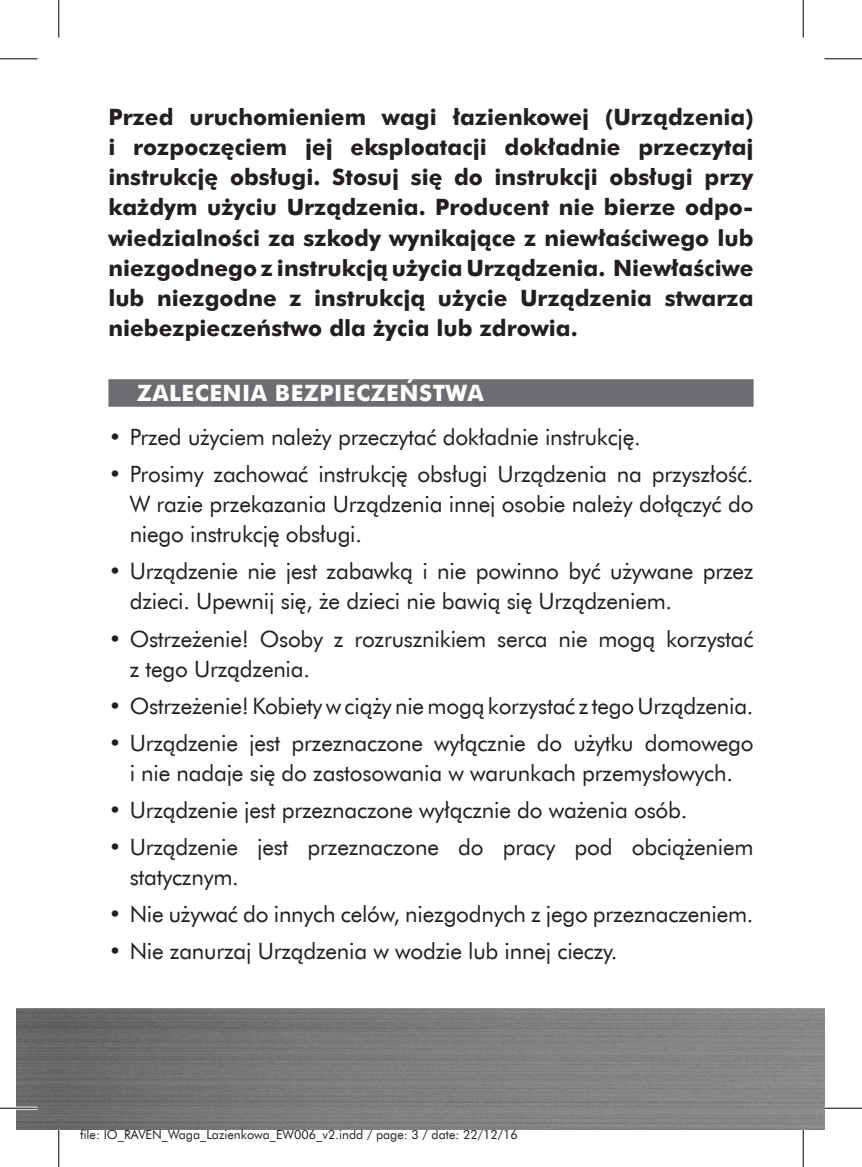
<style>
.page{position:relative;width:862px;height:1167px;background:#fff}
.page>*{position:absolute;margin:0;border:0;box-sizing:border-box;transform-origin:0 0}
.t1{font:22.5px/30px "Futura EU";letter-spacing:-.01em;color:#231f20}
.t2{font:700 22.5px/30px "Futura EU";color:#231f20;text-align:justify}
.t3{font:700 22.5px "Futura EU";letter-spacing:.02em;color:#fff}
.t4{font:12.5px "Futura EU";color:#231f20}
</style>
<div class="page">
<img style="left:59px;top:1008px;width:765px;height:121px">
<img style="left:16px;top:1008px;width:43px;height:121px">
<div style="left:108px;top:379px;width:645px;height:27px;background:#6c6d70"></div>
<hr style="left:0;top:1106px;width:38px;height:3px;background:#fff">
<hr style="left:0;top:58px;width:38px;height:1px;background:#000">
<hr style="left:824px;top:58px;width:38px;height:1px;background:#000">
<hr style="left:0;top:1107px;width:38px;height:1px;background:#000">
<hr style="left:824px;top:1107px;width:38px;height:1px;background:#000">
<hr style="left:58px;top:0;width:1px;height:37px;background:#000">
<hr style="left:58px;top:1129px;width:1px;height:37px;background:#000">
<hr style="left:802px;top:0;width:1px;height:37px;background:#000">
<hr style="left:802px;top:1129px;width:1px;height:37px;background:#000">
<p class="t2" style="left:108px;top:103px;width:646px">Przed uruchomieniem wagi łazienkowej (Urządzenia) i rozpoczęciem jej eksploatacji dokładnie przeczytaj instrukcję obsługi. Stosuj się do instrukcji obsługi przy każdym użyciu Urządzenia. Producent nie bierze odpo&shy;wiedzialności za szkody wynikające z niewłaściwego lub niezgodnego z instrukcją użycia Urządzenia. Niewłaściwe lub niezgodne z instrukcją użycie Urządzenia stwarza niebezpieczeństwo dla życia lub zdrowia.</p>
<p class="t3" style="left:137px;top:379px;width:348px">ZALECENIA BEZPIECZEŃSTWA</p>
<p class="t1" style="left:108px;top:423px;width:534px">• Przed użyciem należy przeczytać dokładnie instrukcję.</p>
<p class="t1" style="left:130px;top:460px;width:625px;text-align:justify;text-indent:-21px">• Prosimy zachować instrukcję obsługi Urządzenia na przyszłość.<br>W razie przekazania Urządzenia innej osobie należy dołączyć do niego instrukcję obsługi.</p>
<p class="t1" style="left:130px;top:557px;width:625px;text-indent:-21px">• Urządzenie nie jest zabawką i nie powinno być używane przez dzieci. Upewnij się, że dzieci nie bawią się Urządzeniem.</p>
<p class="t1" style="left:130px;top:624px;width:625px;text-indent:-21px">• Ostrzeżenie! Osoby z rozrusznikiem serca nie mogą korzystać z tego Urządzenia.</p>
<p class="t1" style="left:108px;top:691px;width:646px">• Ostrzeżenie! Kobiety w ciąży nie mogą korzystać z tego Urządzenia.</p>
<p class="t1" style="left:108px;top:728px;width:646px;text-align:center">• Urządzenie jest przeznaczone wyłącznie do użytku domowego i nie nadaje się do zastosowania w warunkach przemysłowych.</p>
<p class="t1" style="left:108px;top:795px;width:580px">• Urządzenie jest przeznaczone wyłącznie do ważenia osób.</p>
<p class="t1" style="left:130px;top:832px;width:625px;text-indent:-21px">• Urządzenie jest przeznaczone do pracy pod obciążeniem statycznym.</p>
<p class="t1" style="left:108px;top:899px;width:646px">• Nie używać do innych celów, niezgodnych z jego przeznaczeniem.</p>
<p class="t1" style="left:108px;top:936px;width:510px">• Nie zanurzaj Urządzenia w wodzie lub innej cieczy.</p>
<p class="t4" style="left:80px;top:1126px;width:439px">file: IO_RAVEN_Waga_Lazienkowa_EW006_v2.indd / page: 3 / date: 22/12/16</p>
</div>
